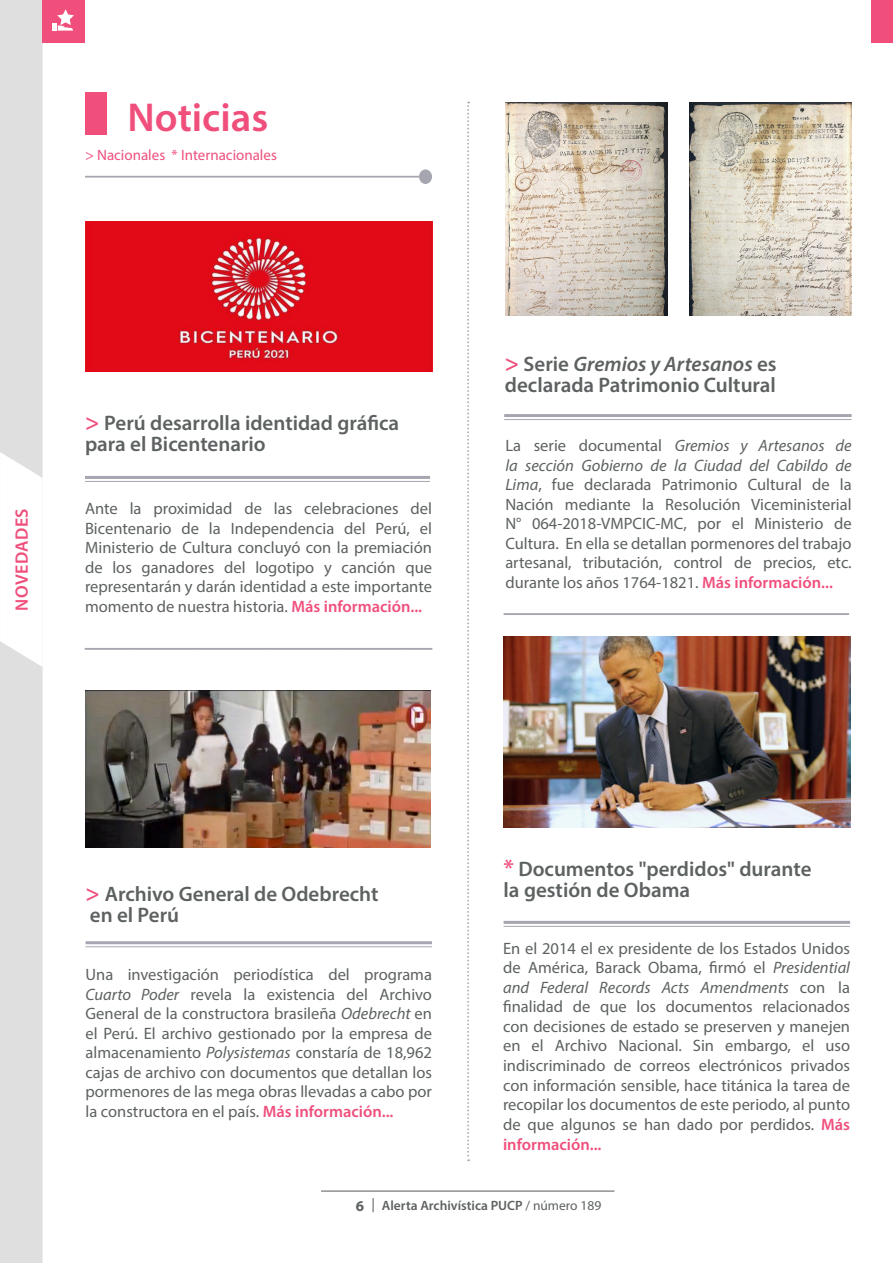
<style>
.page{position:relative;width:893px;height:1263px;background:#fff}
.page>*{position:absolute;margin:0;border:0;box-sizing:border-box;transform-origin:0 0}
.t1{font:600 40.5px "Myriad Pro";color:#f04f7c}
.t2{font:600 21px/21px "Myriad Pro";color:#5d6161}
.t3{font:600 18px "Myriad Pro";letter-spacing:.02em;color:#f04f7c}
.t4{font:16.5px/19.5px "Myriad Pro";color:#5d6161;text-align:justify}
.t5{font:15px "Myriad Pro";color:#f04f7c}
.t6{font:600 13.5px "Myriad Pro";color:#5d6161}
.s1{font-size:24px;color:#f04f7c}
.s2{font-weight:600;color:#f04f7c}
.s3{font-style:italic}
.s4{font-weight:700;font-size:15px}
.s5{font-weight:400}
</style>
<div class="page">
<hr style="left:321px;top:1191px;width:293px;height:1px;background:#5a5959">
<svg style="left:373px;top:1198px;width:1px;height:14px"></svg>
<div style="left:0;top:0;width:43px;height:1263px;background:#dedfde"></div>
<svg style="left:0;top:452px;width:43px;height:215px"></svg>
<div style="left:43px;top:0;width:42px;height:43px;background:#f04f7c"></div>
<div style="left:872px;top:0;width:21px;height:43px;background:#f04f7c"></div>
<svg style="left:53px;top:9px;width:21px;height:22px"></svg>
<div style="left:85px;top:92px;width:21px;height:43px;background:#f04f7c"></div>
<svg style="left:467px;top:102px;width:2px;height:1059px"></svg>
<hr style="left:85px;top:176px;width:334px;height:2px;background:#a6a6b0">
<div style="left:419px;top:169px;width:13px;height:15px;background:#a6a6b0;border-radius:50%"></div>
<img style="left:85px;top:221px;width:347px;height:151px">
<hr style="left:85px;top:476px;width:345px;height:3px;background:#a6a6b0">
<hr style="left:85px;top:481px;width:345px;height:1px;background:#a6a6b0">
<svg style="left:85px;top:648px;width:347px;height:2px"></svg>
<img style="left:506px;top:103px;width:161px;height:212px">
<img style="left:690px;top:103px;width:161px;height:212px">
<hr style="left:504px;top:414px;width:348px;height:3px;background:#a6a6b0">
<hr style="left:504px;top:419px;width:348px;height:1px;background:#a6a6b0">
<img style="left:504px;top:636px;width:346px;height:192px">
<hr style="left:504px;top:921px;width:346px;height:3px;background:#a6a6b0">
<hr style="left:504px;top:926px;width:346px;height:1px;background:#a6a6b0">
<svg style="left:504px;top:613px;width:345px;height:2px"></svg>
<img style="left:86px;top:690px;width:345px;height:158px">
<hr style="left:86px;top:941px;width:346px;height:3px;background:#a6a6b0">
<hr style="left:86px;top:946px;width:346px;height:1px;background:#a6a6b0">
<p class="t1" style="left:127px;top:92px;width:142px">Noticias</p>
<p class="t5" style="left:85px;top:145px;width:193px">&gt; Nacionales * Internacionales</p>
<p class="t3" style="left:10px;top:611px;width:104px;rotate:-90deg">NOVEDADES</p>
<p class="t2" style="left:85px;top:412px;width:316px"><span class="s1">&gt;</span> Perú desarrolla identidad gráfica para el Bicentenario</p>
<p class="t4" style="left:85px;top:499px;width:348px">Ante la proximidad de las celebraciones del Bicentenario de la Independencia del Perú, el Ministerio de Cultura concluyó con la premiación de los ganadores del logotipo y canción que representarán y darán identidad a este importante momento de nuestra historia. <span class="s2">Más información...</span></p>
<p class="t2" style="left:505px;top:353px;width:273px"><span class="s1">&gt;</span> Serie <span class="s3">Gremios y Artesanos</span> es declarada Patrimonio Cultural</p>
<p class="t4" style="left:505px;top:436px;width:348px">La serie documental <span class="s3">Gremios y Artesanos de la sección Gobierno de la Ciudad del Cabildo de Lima</span>, fue declarada Patrimonio Cultural de la Nación mediante la Resolución Viceministerial N° 064-2018-VMPCIC-MC, por el Ministerio de Cultura. En ella se detallan pormenores del trabajo artesanal, tributación, control de precios, etc. durante los años 1764-1821. <span class="s2">Más información...</span></p>
<p class="t2" style="left:504px;top:858px;width:309px"><span class="s1">*</span> Documentos "perdidos" durante</p>
<p class="t2" style="left:86px;top:883px;width:295px"><span class="s1">&gt;</span> Archivo General de Odebrecht</p>
<p class="t2" style="left:504px;top:879px;width:188px">la gestión de Obama</p>
<p class="t2" style="left:90px;top:904px;width:91px">en el Perú</p>
<p class="t4" style="left:86px;top:964px;width:348px">Una investigación periodística del programa <span class="s3">Cuarto Poder</span> revela la existencia del Archivo General de la constructora brasileña <span class="s3">Odebrecht</span> en el Perú. El archivo gestionado por la empresa de almacenamiento <span class="s3">Polysistemas</span> constaría de 18,962 cajas de archivo con documentos que detallan los pormenores de las mega obras llevadas a cabo por la constructora en el país. <span class="s2">Más información...</span></p>
<p class="t4" style="left:503px;top:938px;width:349px">En el 2014 el ex presidente de los Estados Unidos de América, Barack Obama, firmó el <span class="s3">Presidential and Federal Records Acts Amendments</span> con la finalidad de que los documentos relacionados con decisiones de estado se preserven y manejen en el Archivo Nacional. Sin embargo, el uso indiscriminado de correos electrónicos privados con información sensible, hace titánica la tarea de recopilar los documentos de este periodo, al punto de que algunos se han dado por perdidos. <span class="s2">Más información...</span></p>
<p class="t6" style="left:356px;top:1197px;width:247px"><span class="s4">6</span> Alerta Archivística PUCP <span class="s5">/ número 189</span></p>
</div>
